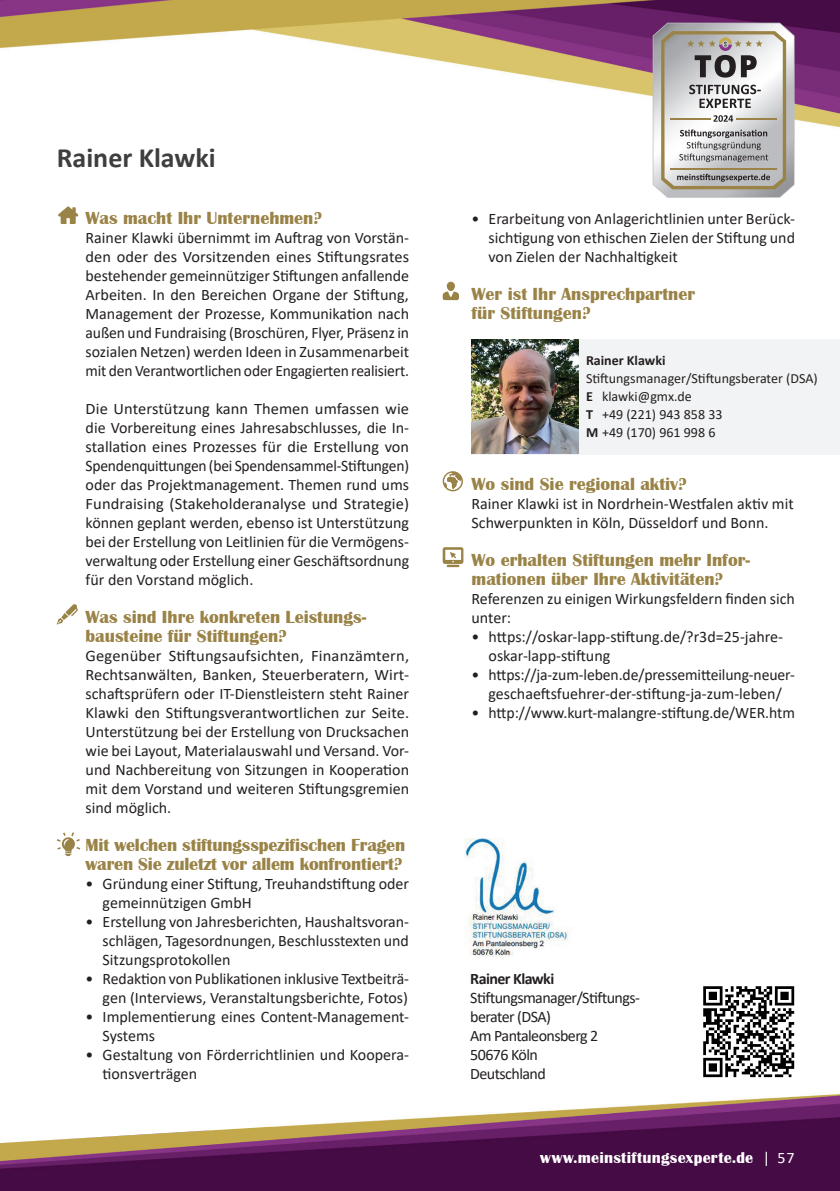
<style>
.page{position:relative;width:840px;height:1191px;background:#fff}
.page>*{position:absolute;margin:0;border:0;box-sizing:border-box;transform-origin:0 0}
.t1{font:700 28px "Calibri";color:#3e3e3f}
.t2{font:700 18px/19px "Britannic";color:#9a8347}
.t3{font:16px/19px "Calibri";color:#231f20}
.t4{font:16px/19px "Calibri";letter-spacing:-.035em;color:#231f20}
.t5{font:700 16px "Britannic";letter-spacing:.015em;color:#fff}
.t6{font:700 16px "Calibri";letter-spacing:-.035em;color:#231f20}
.t7{font:14px/18px "Calibri";color:#231f20}
.t8{font:700 14px "Calibri";color:#231f20}
.s1{font-weight:700}
.s2{font-family:"Calibri";font-weight:400}
</style>
<div class="page">
<img style="left:0;top:0;width:839px;height:155px">
<img style="left:0;top:1094px;width:839px;height:97px">
<svg style="left:0;top:1094px;width:276px;height:49px"></svg>
<img style="left:464px;top:838px;width:109px;height:119px">
<svg style="left:703px;top:986px;width:92px;height:92px"></svg>
<svg style="left:703px;top:986px;width:90px;height:91px"></svg>
<svg style="left:442px;top:291px;width:17px;height:9px"></svg>
<div style="left:446px;top:282px;width:9px;height:9px;background:#9a8347;border-radius:4px"></div>
<svg style="left:442px;top:471px;width:20px;height:20px"></svg>
<svg style="left:442px;top:547px;width:21px;height:20px"></svg>
<svg style="left:57px;top:832px;width:23px;height:24px"></svg>
<svg style="left:57px;top:604px;width:21px;height:20px"></svg>
<svg style="left:58px;top:206px;width:20px;height:18px"></svg>
<div style="left:471px;top:339px;width:368px;height:115px;background:#f2f3f4"></div>
<img style="left:471px;top:339px;width:107px;height:114px">
<svg style="left:651px;top:21px;width:143px;height:177px"></svg>
<h1 class="t1" style="left:57px;top:138px;width:160px">Rainer Klawki</h1>
<p class="t2" style="left:86px;top:209px;width:238px">Was macht Ihr Unternehmen?</p>
<p class="t3" style="left:86px;top:228px;width:325px;text-align:justify">Rainer Klawki übernimmt im Auftrag von Vorstän&shy;den oder des Vorsitzenden eines Stiftungsrates bestehender gemeinnütziger Stiftungen anfallende Arbeiten. In den Bereichen Organe der Stiftung, Management der Prozesse, Kommunikation nach außen und Fundraising (Broschüren, Flyer, Präsenz in sozialen Netzen) werden Ideen in Zusammenarbeit mit den Verantwortlichen oder Engagierten realisiert.</p>
<p class="t3" style="left:86px;top:399px;width:325px;text-align:justify">Die Unterstützung kann Themen umfassen wie die Vorbereitung eines Jahresabschlusses, die In&shy;stallation eines Prozesses für die Erstellung von Spendenquittungen (bei Spendensammel-Stiftungen) oder das Projektmanagement. Themen rund ums Fundraising (Stakeholderanalyse und Strategie) können geplant werden, ebenso ist Unterstützung bei der Erstellung von Leitlinien für die Vermögens&shy;verwaltung oder Erstellung einer Geschäftsordnung für den Vorstand möglich.</p>
<p class="t2" style="left:86px;top:608px;width:282px">Was sind Ihre konkreten Leistungs&shy;bausteine für Stiftungen?</p>
<p class="t3" style="left:86px;top:646px;width:325px;text-align:justify">Gegenüber Stiftungsaufsichten, Finanzämtern, Rechtsanwälten, Banken, Steuerberatern, Wirt&shy;schaftsprüfern oder IT-Dienstleistern steht Rainer Klawki den Stiftungsverantwortlichen zur Seite.<br>Unterstützung bei der Erstellung von Drucksachen wie bei Layout, Materialauswahl und Versand. Vor&shy;und Nachbereitung von Sitzungen in Kooperation mit dem Vorstand und weiteren Stiftungsgremien sind möglich.</p>
<p class="t2" style="left:86px;top:836px;width:321px">Mit welchen stiftungsspezifischen Fragen waren Sie zuletzt vor allem konfrontiert?</p>
<p class="t3" style="left:103px;top:874px;width:308px;text-indent:-17px">• Gründung einer Stiftung, Treuhandstiftung oder gemeinnützigen GmbH</p>
<p class="t3" style="left:103px;top:912px;width:308px;text-align:justify;text-indent:-17px">• Erstellung von Jahresberichten, Haushaltsvoran&shy;schlägen, Tagesordnungen, Beschlusstexten und Sitzungsprotokollen</p>
<p class="t3" style="left:86px;top:969px;width:325px;text-align:right">• Redaktion von Publikationen inklusive Textbeiträ&shy;gen (Interviews, Veranstaltungsberichte, Fotos)</p>
<p class="t3" style="left:103px;top:1007px;width:308px;text-indent:-17px">• Implementierung eines Content-Management-<br>Systems</p>
<p class="t3" style="left:103px;top:1045px;width:308px;text-indent:-17px">• Gestaltung von Förderrichtlinien und Koopera&shy;tionsverträgen</p>
<p class="t3" style="left:488px;top:209px;width:308px;text-align:justify;text-indent:-17px">• Erarbeitung von Anlagerichtlinien unter Berück&shy;sichtigung von ethischen Zielen der Stiftung und von Zielen der Nachhaltigkeit</p>
<p class="t2" style="left:471px;top:285px;width:225px">Wer ist Ihr Ansprechpartner für Stiftungen?</p>
<p class="t8" style="left:585px;top:350px;width:81px">Rainer Klawki</p>
<p class="t7" style="left:585px;top:369px;width:233px">Stiftungsmanager/Stiftungsberater (DSA)<br><span class="s1">E</span> klawki@gmx.de<br><span class="s1">T</span> +49 (221) 943 858 33<br><span class="s1">M</span> +49 (170) 961 998 6</p>
<p class="t2" style="left:471px;top:475px;width:216px">Wo sind Sie regional aktiv?</p>
<p class="t3" style="left:471px;top:494px;width:323px">Rainer Klawki ist in Nordrhein-Westfalen aktiv mit<br>Schwerpunkten in Köln, Düsseldorf und Bonn.</p>
<p class="t2" style="left:471px;top:551px;width:280px">Wo erhalten Stiftungen mehr Infor&shy;mationen über Ihre Aktivitäten?</p>
<p class="t3" style="left:471px;top:589px;width:325px">Referenzen zu einigen Wirkungsfeldern finden sich unter:</p>
<p class="t3" style="left:488px;top:627px;width:296px;text-indent:-17px">• https://oskar-lapp-stiftung.de/?r3d=25-jahre&shy;oskar-lapp-stiftung</p>
<p class="t3" style="left:471px;top:665px;width:325px;text-align:center">• https://ja-zum-leben.de/pressemitteilung-neuer&shy;geschaeftsfuehrer-der-stiftung-ja-zum-leben/</p>
<p class="t3" style="left:471px;top:703px;width:325px">• http://www.kurt-malangre-stiftung.de/WER.htm</p>
<p class="t6" style="left:470px;top:967px;width:86px">Rainer Klawki</p>
<p class="t4" style="left:470px;top:988px;width:171px">Stiftungsmanager/Stiftungs&shy;berater (DSA)<br>Am Pantaleonsberg 2<br>50676 Köln<br>Deutschland</p>
<p class="t5" style="left:540px;top:1149px;width:255px">www.meinstiftungsexperte.de <span class="s2">| 57</span></p>
</div>
